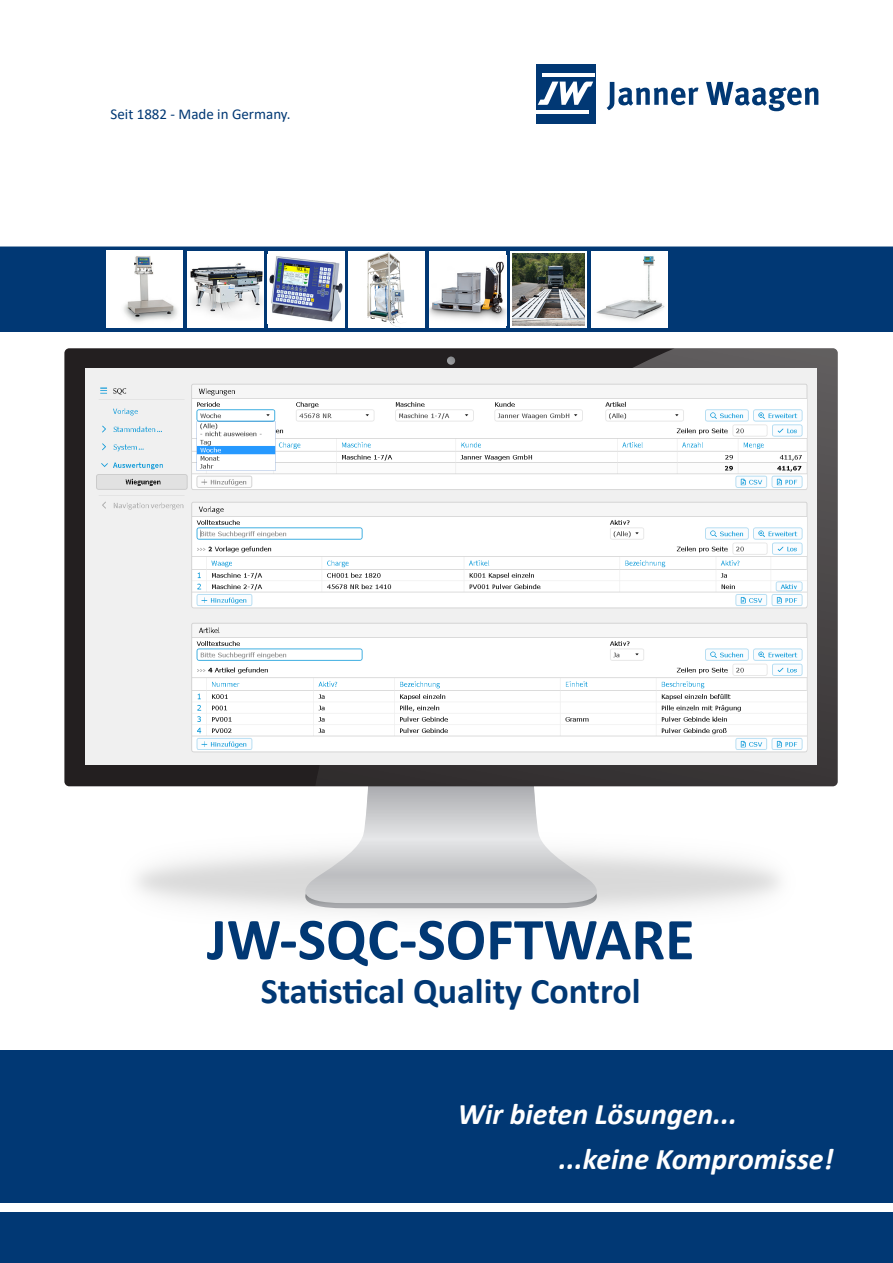
<style>
.page{position:relative;width:893px;height:1263px;background:#fff}
.page>*{position:absolute;margin:0;border:0;box-sizing:border-box;transform-origin:0 0}
.t1{font:700 60px "Calibri";color:#013874}
.t2{font:700 36px "Calibri";color:#013874}
.t3{font:italic 700 30px "Calibri";color:#fff}
.t4{font:15px "Calibri";color:#013874}
</style>
<div class="page">
<svg style="left:296px;top:903px;width:310px;height:5px;background:#b0b1b4"></svg>
<svg style="left:296px;top:786px;width:310px;height:117px"></svg>
<div style="left:64px;top:348px;width:774px;height:438px;background:#231f20;border-radius:5px"></div>
<svg style="left:315px;top:348px;width:523px;height:438px"></svg>
<div style="left:86px;top:369px;width:731px;height:396px;background:#f0f0f0"></div>
<img style="left:96px;top:384px;width:712px;height:126px">
<img style="left:190px;top:495px;width:618px;height:114px">
<img style="left:191px;top:623px;width:617px;height:130px">
<div style="left:0;top:1050px;width:893px;height:213px;background:#013874"></div>
<div style="left:536px;top:64px;width:59px;height:59px;background:#013874"></div>
<hr style="left:542px;top:74px;width:53px;height:3px;background:#fff">
<hr style="left:536px;top:110px;width:53px;height:3px;background:#fff">
<svg style="left:538px;top:82px;width:55px;height:23px"></svg>
<svg style="left:607px;top:82px;width:211px;height:29px"></svg>
<div style="left:0;top:1203px;width:893px;height:9px;background:#fff"></div>
<div style="left:0;top:247px;width:893px;height:85px;background:#013874"></div>
<div style="left:349px;top:251px;width:76px;height:76px;background:#fff"></div>
<div style="left:268px;top:251px;width:76px;height:76px;background:#fff"></div>
<img style="left:269px;top:256px;width:74px;height:66px">
<div style="left:187px;top:251px;width:77px;height:76px;background:#fff"></div>
<img style="left:190px;top:263px;width:74px;height:51px">
<div style="left:429px;top:251px;width:77px;height:76px;background:#fff"></div>
<img style="left:429px;top:261px;width:77px;height:59px">
<svg style="left:510px;top:251px;width:77px;height:76px"></svg>
<img style="left:512px;top:253px;width:73px;height:72px">
<div style="left:591px;top:251px;width:77px;height:76px;background:#fff"></div>
<img style="left:367px;top:252px;width:38px;height:74px">
<img style="left:596px;top:256px;width:69px;height:65px">
<img style="left:107px;top:251px;width:76px;height:76px">
<p class="t4" style="left:111px;top:104px;width:181px">Seit 1882 - Made in Germany.</p>
<p class="t1" style="left:207px;top:897px;width:489px">JW-SQC-SOFTWARE</p>
<p class="t2" style="left:261px;top:965px;width:381px">Statistical Quality Control</p>
<p class="t3" style="left:458px;top:1093px;width:281px">Wir bieten Lösungen...</p>
<p class="t3" style="left:559px;top:1138px;width:276px">...keine Kompromisse!</p>
</div>
